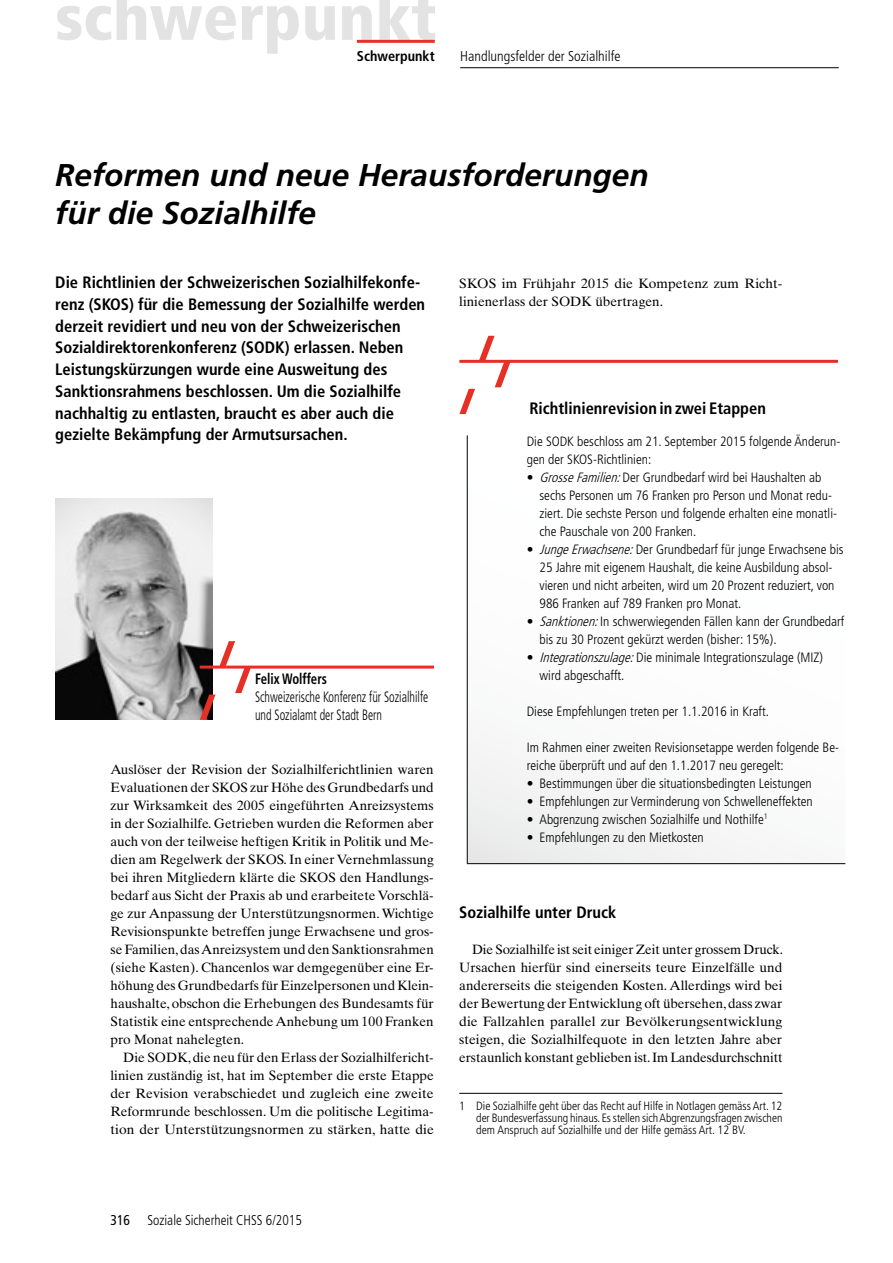
<style>
.page{position:relative;width:893px;height:1263px;background:#fff}
.page>*{position:absolute;margin:0;border:0;box-sizing:border-box;transform-origin:0 0}
.t1{font:900 condensed 64.5px "Frutiger LT Std";color:#e3e3e3}
.H2__01_Haupttitel{font:italic 700 31.5px/38.2px "Frutiger LT Std";color:#000}
.P__04_Lead{font:700 condensed 16.5px/21.8px "Frutiger LT Std";color:#000}
.H3__06_ZwTitel_1__P{font:700 condensed 16.5px "Frutiger LT Std";color:#000}
.t2{font:300 condensed 15px/18px "Frutiger LT Std";color:#000;scale:.8 1}
.t3{font:700 condensed 15px "Frutiger LT Std";color:#000;scale:.85 1}
.t4{font:300 condensed 14.25px "Frutiger LT Std";color:#000;scale:.95 1}
.t5{font:300 condensed 14.25px "Frutiger LT Std";color:#000}
.t6{font:700 condensed 14.25px "Frutiger LT Std";color:#000}
.t7{font:300 condensed 13.5px/18px "Frutiger LT Std";color:#000}
.P__05a_Grundschrift{font:13.5px/18px "Times Ten LT Std";color:#000;text-align:justify}
.P__05_Grundschrift{font:13.5px/18px "Times Ten LT Std";color:#000;text-align:justify}
.P__09_Fussnoten_Sta{font:300 condensed 12px/12px "Frutiger LT Std";color:#000;text-align:justify}
.s1{font-style:italic}
.s2{font-weight:400}
</style>
<div class="page">
<hr style="left:357px;top:40px;width:78px;height:3px;background:#e63025">
<hr style="left:460px;top:67px;width:379px;height:1px;background:#000">
<img style="left:55px;top:499px;width:158px;height:221px">
<svg style="left:200px;top:641px;width:51px;height:79px"></svg>
<hr style="left:200px;top:666px;width:234px;height:3px;background:#e63025">
<svg style="left:468px;top:359px;width:370px;height:504px"></svg>
<hr style="left:467px;top:863px;width:378px;height:1px;background:#000">
<hr style="left:467px;top:435px;width:1px;height:428px;background:#000">
<hr style="left:459px;top:1093px;width:323px;height:1px;background:#000">
<hr style="left:459px;top:360px;width:379px;height:3px;background:#e63025">
<svg style="left:459px;top:336px;width:51px;height:78px"></svg>
<h1 class="t1" style="left:55px;top:-21px;width:383px">schwerpunkt</h1>
<p class="t6" style="left:357px;top:47px;width:79px">Schwerpunkt</p>
<p class="t5" style="left:460px;top:48px;width:162px">Handlungsfelder der Sozialhilfe</p>
<h2 class="H2__01_Haupttitel" style="left:55px;top:156px;width:595px">Reformen und neue Herausforderungen für die Sozialhilfe</h2>
<p class="P__04_Lead" style="left:55px;top:271px;width:371px">Die Richtlinien der Schweizerischen Sozialhilfekonfe&shy;renz (SKOS) für die Bemessung der Sozialhilfe werden derzeit revidiert und neu von der Schweizerischen Sozialdirektorenkonferenz (SODK) erlassen. Neben Leistungskürzungen wurde eine Ausweitung des Sanktionsrahmens beschlossen. Um die Sozialhilfe nachhaltig zu entlasten, braucht es aber auch die gezielte Bekämpfung der Armutsursachen.</p>
<p class="t3" style="left:255px;top:670px;width:86px">Felix Wolffers</p>
<p class="t2" style="left:255px;top:688px;width:218px">Schweizerische Konferenz für Sozialhilfe und Sozialamt der Stadt Bern</p>
<p class="P__05a_Grundschrift" style="left:111px;top:760px;width:325px">Auslöser der Revision der Sozialhilferichtlinien waren Evaluationen der SKOS zur Höhe des Grundbedarfs und zur Wirksamkeit des 2005 eingeführten Anreizsystems in der Sozialhilfe. Getrieben wurden die Reformen aber auch von der teilweise heftigen Kritik in Politik und Me&shy;dien am Regelwerk der SKOS. In einer Vernehmlassung bei ihren Mitgliedern klärte die SKOS den Handlungs&shy;bedarf aus Sicht der Praxis ab und erarbeitete Vorschlä&shy;ge zur Anpassung der Unterstützungsnormen. Wichtige Revisionspunkte betreffen junge Erwachsene und gros&shy;se Familien, das Anreizsystem und den Sanktionsrahmen (siehe Kasten). Chancenlos war demgegenüber eine Er&shy;höhung des Grundbedarfs für Einzelpersonen und Klein&shy;haushalte, obschon die Erhebungen des Bundesamts für Statistik eine entsprechende Anhebung um 100 Franken pro Monat nahelegten.</p>
<p class="P__05_Grundschrift" style="left:111px;top:1048px;width:325px;text-indent:13px">Die SODK, die neu für den Erlass der Sozialhilfericht&shy;linien zuständig ist, hat im September die erste Etappe der Revision verabschiedet und zugleich eine zweite Reformrunde beschlossen. Um die politische Legitima&shy;tion der Unterstützungsnormen zu stärken, hatte die</p>
<p class="P__05_Grundschrift" style="left:459px;top:274px;width:323px">SKOS im Frühjahr 2015 die Kompetenz zum Richt&shy;linienerlass der SODK übertragen.</p>
<p class="P__04_Lead" style="left:529px;top:397px;width:238px">Richtlinienrevision in zwei Etappen</p>
<p class="t7" style="left:527px;top:432px;width:315px">Die SODK beschloss am 21. September 2015 folgende Änderun&shy;gen der SKOS-Richtlinien:</p>
<p class="t7" style="left:540px;top:468px;width:299px;text-indent:-13px">• <span class="s1">GrosseFamilien:</span>Der Grundbedarf wird bei Haushalten ab sechs Personen um 76 Franken pro Person und Monat redu&shy;ziert. Die sechste Person und folgende erhalten eine monatli&shy;che Pauschale von 200 Franken.</p>
<p class="t7" style="left:540px;top:540px;width:305px;text-indent:-13px">• <span class="s1">JungeErwachsene:</span>Der Grundbedarf für junge Erwachsene bis 25 Jahre mit eigenem Haushalt, die keine Ausbildung absol&shy;vieren und nicht arbeiten, wird um 20 Prozent reduziert, von 986 Franken auf 789 Franken pro Monat.</p>
<p class="t7" style="left:540px;top:612px;width:306px;text-indent:-13px">• <span class="s1">Sanktionen:</span>In schwerwiegenden Fällen kann der Grundbedarf bis zu 30 Prozent gekürzt werden (bisher: 15%).</p>
<p class="t7" style="left:540px;top:648px;width:285px;text-indent:-13px">• <span class="s1">Integrationszulage:</span>Die minimale Integrationszulage (MIZ) wird abgeschafft.</p>
<p class="t7" style="left:527px;top:702px;width:244px">Diese Empfehlungen treten per 1.1.2016 in Kraft.</p>
<p class="t7" style="left:527px;top:738px;width:314px">Im Rahmen einer zweiten Revisionsetappe werden folgende Be&shy;reiche überprüft und auf den 1.1.2017 neu geregelt:</p>
<p class="t7" style="left:527px;top:774px;width:287px">• Bestimmungen über die situationsbedingten Leistungen</p>
<p class="t7" style="left:527px;top:792px;width:288px">• Empfehlungen zur Verminderung von Schwelleneffekten</p>
<p class="t7" style="left:527px;top:810px;width:242px">• Abgrenzung zwischen Sozialhilfe und Nothilfe<sup>1</sup></p>
<p class="t7" style="left:527px;top:828px;width:178px">• Empfehlungen zu den Mietkosten</p>
<h3 class="H3__06_ZwTitel_1__P" style="left:459px;top:902px;width:159px">Sozialhilfe unter Druck</h3>
<p class="P__05_Grundschrift" style="left:459px;top:940px;width:325px;text-indent:13px">Die Sozialhilfe ist seit einiger Zeit unter grossem Druck.<br>Ursachen hierfür sind einerseits teure Einzelfälle und andererseits die steigenden Kosten. Allerdings wird bei der Bewertung der Entwicklung oft übersehen, dass zwar die Fallzahlen parallel zur Bevölkerungsentwicklung steigen, die Sozialhilfequote in den letzten Jahre aber erstaunlich konstant geblieben ist. Im Landesdurchschnitt</p>
<p class="P__09_Fussnoten_Sta" style="left:476px;top:1100px;width:308px;text-indent:-17px">1 Die Sozialhilfe geht über das Recht auf Hilfe in Notlagen gemäss Art. 12 der Bundesverfassung hinaus. Es stellen sich Abgrenzungsfragen zwischen dem Anspruch auf Sozialhilfe und der Hilfe gemäss Art. 12 BV.</p>
<p class="t4" style="left:111px;top:1212px;width:203px"><span class="s2">316</span> Soziale Sicherheit CHSS 6/2015</p>
</div>
